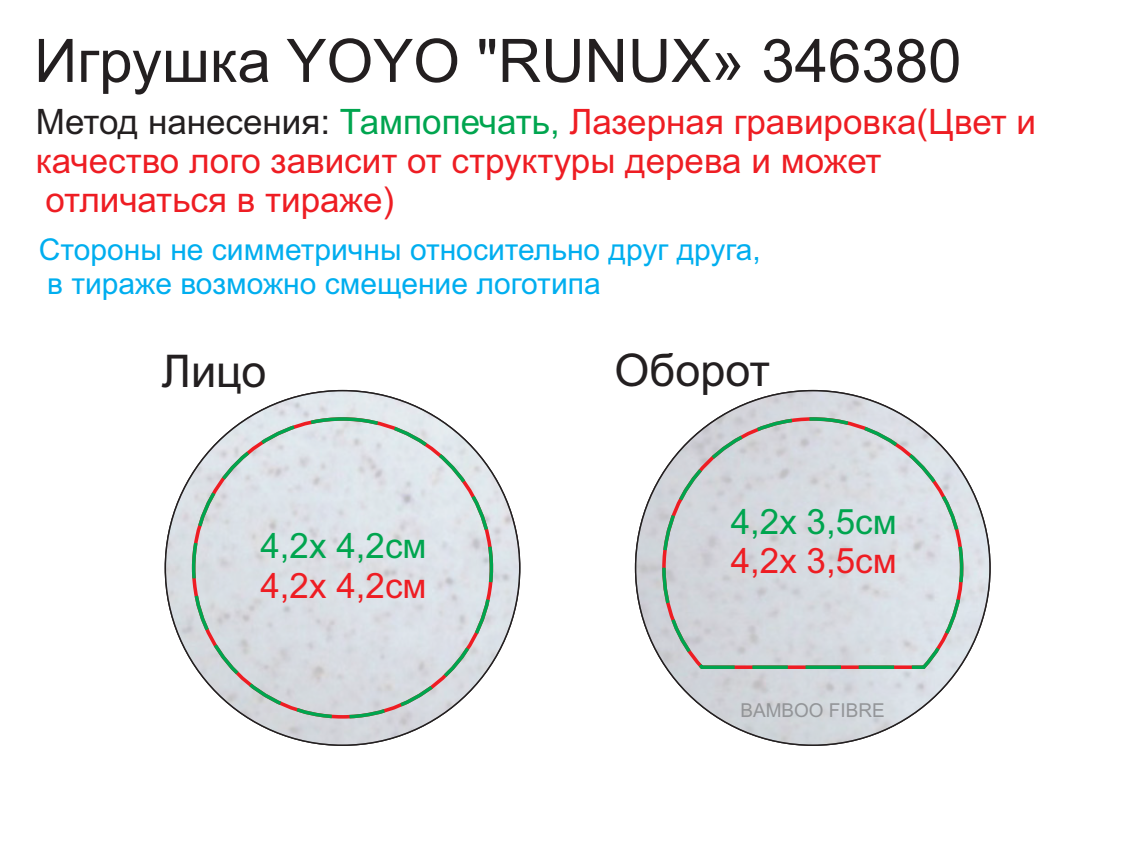
<style>
.page{position:relative;width:1134px;height:851px;background:#fff}
.page>*{position:absolute;margin:0;border:0;box-sizing:border-box;transform-origin:0 0}
.t1{font:60px "Arial";color:#231f20}
.t2{font:45px "Arial";color:#231f20}
.t3{font:35px/39px "Arial";color:#ee1d23}
.t4{font:35px "Arial";color:#00a54f}
.t5{font:30px/33.5px "Arial";color:#00aeef}
.t6{font:19.25px "Arial";color:#939598}
.s1{color:#231f20}
.s2{color:#00a54f}
</style>
<div class="page">
<svg style="left:165px;top:390px;width:355px;height:355px;background:#d4d8dc"></svg>
<svg style="left:636px;top:390px;width:354px;height:355px;background:#ced2d7"></svg>
<svg style="left:660px;top:415px;width:305px;height:255px;background:#cfd4d6"></svg>
<h1 class="t1" style="left:34px;top:38px;width:929px">Игрушка YOYO "RUNUX» 346380</h1>
<p class="t3" style="left:36px;top:105px;width:1002px"><span class="s1">Метод нанесения:</span> <span class="s2">Тампопечать,</span> Лазерная гравировка(Цвет и качество лого зависит от структуры дерева и может отличаться в тираже)</p>
<p class="t5" style="left:39px;top:235px;width:724px">Стороны не симметричны относительно друг друга, в тираже возможно смещение логотипа</p>
<p class="t2" style="left:161px;top:354px;width:106px">Лицо</p>
<p class="t4" style="left:260px;top:533px;width:168px">4,2х 4,2см</p>
<p class="t3" style="left:260px;top:569px;width:168px">4,2х 4,2см</p>
<p class="t2" style="left:615px;top:353px;width:157px">Оборот</p>
<p class="t4" style="left:731px;top:508px;width:168px">4,2х 3,5см</p>
<p class="t3" style="left:731px;top:544px;width:168px">4,2х 3,5см</p>
<p class="t6" style="left:740px;top:702px;width:146px">BAMBOO FIBRE</p>
</div>
